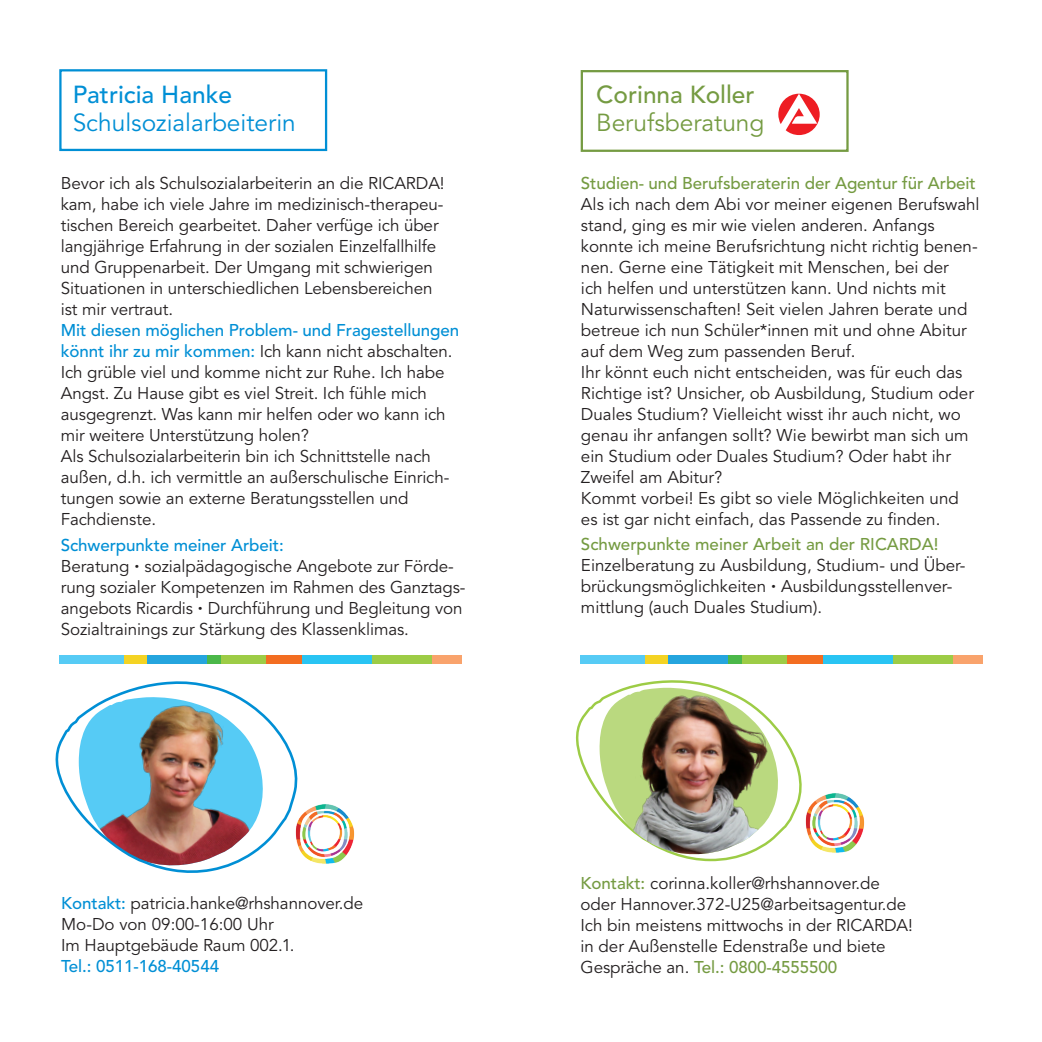
<style>
.page{position:relative;width:1042px;height:1042px;background:#fff}
.page>*{position:absolute;margin:0;border:0;box-sizing:border-box;transform-origin:0 0}
.t1{font:24.5px "Avenir";color:#008fd5}
.t2{font:24.5px "Avenir";color:#759b42}
.t3{font:500 24.5px "Avenir";color:#008fd5}
.t4{font:500 24.5px "Avenir";color:#759b42}
.t5{font:16.97px/21px "Avenir";letter-spacing:-.005em;color:#231f20}
.t6{font:500 16.97px/21px "Avenir";letter-spacing:-.005em;color:#008fd5}
.t7{font:500 16.97px "Avenir";letter-spacing:-.005em;color:#759b42}
.s1{font-weight:400;color:#231f20}
.s2{font-weight:800;font-size:19.25px}
.s3{font-weight:500;color:#008fd5}
.s4{font-weight:500;color:#759b42}
</style>
<div class="page">
<div style="left:59px;top:69px;width:268px;height:82px;border:2px solid #008fd5"></div>
<div style="left:581px;top:70px;width:267px;height:82px;border:2px solid #759b42"></div>
<img style="left:55px;top:681px;width:243px;height:192px">
<img style="left:294px;top:801px;width:61px;height:66px">
<div style="left:60px;top:655px;width:65px;height:8px;background:#56cbf5"></div>
<div style="left:125px;top:655px;width:22px;height:8px;background:#f4d323"></div>
<div style="left:206px;top:655px;width:15px;height:8px;background:#4bb849"></div>
<div style="left:372px;top:655px;width:60px;height:8px;background:#9dcc46"></div>
<div style="left:301px;top:655px;width:71px;height:8px;background:#29c4f3"></div>
<div style="left:266px;top:655px;width:35px;height:8px;background:#f36d21"></div>
<div style="left:147px;top:655px;width:59px;height:8px;background:#25a5de"></div>
<div style="left:221px;top:655px;width:45px;height:8px;background:#9dcc46"></div>
<div style="left:432px;top:655px;width:29px;height:8px;background:#f9a36c"></div>
<svg style="left:575px;top:680px;width:227px;height:182px"></svg>
<img style="left:599px;top:690px;width:179px;height:165px">
<img style="left:805px;top:793px;width:60px;height:60px">
<div style="left:580px;top:655px;width:66px;height:8px;background:#56cbf5"></div>
<div style="left:646px;top:655px;width:22px;height:8px;background:#f4d323"></div>
<div style="left:727px;top:655px;width:15px;height:8px;background:#4bb849"></div>
<div style="left:893px;top:655px;width:59px;height:8px;background:#9dcc46"></div>
<div style="left:822px;top:655px;width:71px;height:8px;background:#29c4f3"></div>
<div style="left:787px;top:655px;width:35px;height:8px;background:#f36d21"></div>
<div style="left:668px;top:655px;width:59px;height:8px;background:#25a5de"></div>
<div style="left:742px;top:655px;width:45px;height:8px;background:#9dcc46"></div>
<div style="left:952px;top:655px;width:30px;height:8px;background:#f9a36c"></div>
<svg style="left:778px;top:94px;width:41px;height:41px"></svg>
<p class="t3" style="left:73px;top:80px;width:161px">Patricia Hanke</p>
<p class="t1" style="left:73px;top:108px;width:225px">Schulsozialarbeiterin</p>
<p class="t5" style="left:61px;top:173px;width:385px">Bevor ich als Schulsozialarbeiterin an die RICARDA! kam, habe ich viele Jahre im medizinisch-therapeu&shy;tischen Bereich gearbeitet. Daher verfüge ich über langjährige Erfahrung in der sozialen Einzelfallhilfe und Gruppenarbeit. Der Umgang mit schwierigen Situationen in unterschiedlichen Lebensbereichen</p>
<p class="t5" style="left:61px;top:299px;width:114px">ist mir vertraut.</p>
<p class="t6" style="left:61px;top:320px;width:400px">Mit diesen möglichen Problem- und Fragestellungen könnt ihr zu mir kommen: <span class="s1">Ich kann nicht abschalten.</span></p>
<p class="t5" style="left:61px;top:362px;width:385px">Ich grüble viel und komme nicht zur Ruhe. Ich habe<br>Angst. Zu Hause gibt es viel Streit. Ich fühle mich</p>
<p class="t5" style="left:61px;top:404px;width:386px">ausgegrenzt. Was kann mir helfen oder wo kann ich mir weitere Unterstützung holen?</p>
<p class="t5" style="left:61px;top:446px;width:390px">Als Schulsozialarbeiterin bin ich Schnittstelle nach außen, d.h. ich vermittle an außerschulische Einrich&shy;tungen sowie an externe Beratungsstellen und</p>
<p class="t5" style="left:61px;top:509px;width:97px">Fachdienste.</p>
<p class="t6" style="left:61px;top:535px;width:224px">Schwerpunkte meiner Arbeit:</p>
<p class="t5" style="left:61px;top:556px;width:406px">Beratung <span class="s2">·</span> sozialpädagogische Angebote zur Förde&shy;rung sozialer Kompetenzen im Rahmen des Ganztags&shy;angebots Ricardis <span class="s2">·</span> Durchführung und Begleitung von Sozialtrainings zur Stärkung des Klassenklimas.</p>
<p class="t5" style="left:61px;top:893px;width:303px"><span class="s3">Kontakt:</span> patricia.hanke@rhshannover.de</p>
<p class="t5" style="left:61px;top:914px;width:214px">Mo-Do von 09:00-16:00 Uhr</p>
<p class="t5" style="left:61px;top:935px;width:235px">Im Hauptgebäude Raum 002.1.</p>
<p class="t6" style="left:61px;top:956px;width:159px">Tel.: 0511-168-40544</p>
<p class="t4" style="left:596px;top:80px;width:160px">Corinna Koller</p>
<p class="t2" style="left:596px;top:108px;width:170px">Berufsberatung</p>
<p class="t7" style="left:581px;top:173px;width:396px">Studien- und Berufsberaterin der Agentur für Arbeit</p>
<p class="t5" style="left:581px;top:194px;width:400px">Als ich nach dem Abi vor meiner eigenen Berufswahl stand, ging es mir wie vielen anderen. Anfangs</p>
<p class="t5" style="left:581px;top:236px;width:398px">konnte ich meine Berufsrichtung nicht richtig benen-</p>
<p class="t5" style="left:581px;top:257px;width:369px">nen. Gerne eine Tätigkeit mit Menschen, bei der</p>
<p class="t5" style="left:581px;top:278px;width:388px">ich helfen und unterstützen kann. Und nichts mit Naturwissenschaften! Seit vielen Jahren berate und betreue ich nun Schüler*innen mit und ohne Abitur auf dem Weg zum passenden Beruf.</p>
<p class="t5" style="left:581px;top:362px;width:394px">Ihr könnt euch nicht entscheiden, was für euch das Richtige ist? Unsicher, ob Ausbildung, Studium oder Duales Studium? Vielleicht wisst ihr auch nicht, wo genau ihr anfangen sollt? Wie bewirbt man sich um ein Studium oder Duales Studium? Oder habt ihr Zweifel am Abitur?</p>
<p class="t5" style="left:581px;top:488px;width:379px">Kommt vorbei! Es gibt so viele Möglichkeiten und</p>
<p class="t5" style="left:581px;top:509px;width:361px">es ist gar nicht einfach, das Passende zu finden.</p>
<p class="t7" style="left:581px;top:534px;width:359px">Schwerpunkte meiner Arbeit an der RICARDA!</p>
<p class="t5" style="left:581px;top:555px;width:386px">Einzelberatung zu Ausbildung, Studium- und Über&shy;brückungsmöglichkeiten <span class="s2">·</span> Ausbildungsstellenver-</p>
<p class="t5" style="left:581px;top:597px;width:243px">mittlung (auch Duales Studium).</p>
<p class="t5" style="left:580px;top:873px;width:301px"><span class="s4">Kontakt:</span> corinna.koller@rhshannover.de</p>
<p class="t5" style="left:580px;top:894px;width:327px">oder Hannover.372-U25@arbeitsagentur.de</p>
<p class="t5" style="left:580px;top:915px;width:334px">Ich bin meistens mittwochs in der RICARDA!</p>
<p class="t5" style="left:580px;top:936px;width:306px">in der Außenstelle Edenstraße und biete</p>
<p class="t7" style="left:580px;top:957px;width:258px"><span class="s1">Gespräche an.</span> Tel.: 0800-4555500</p>
</div>
